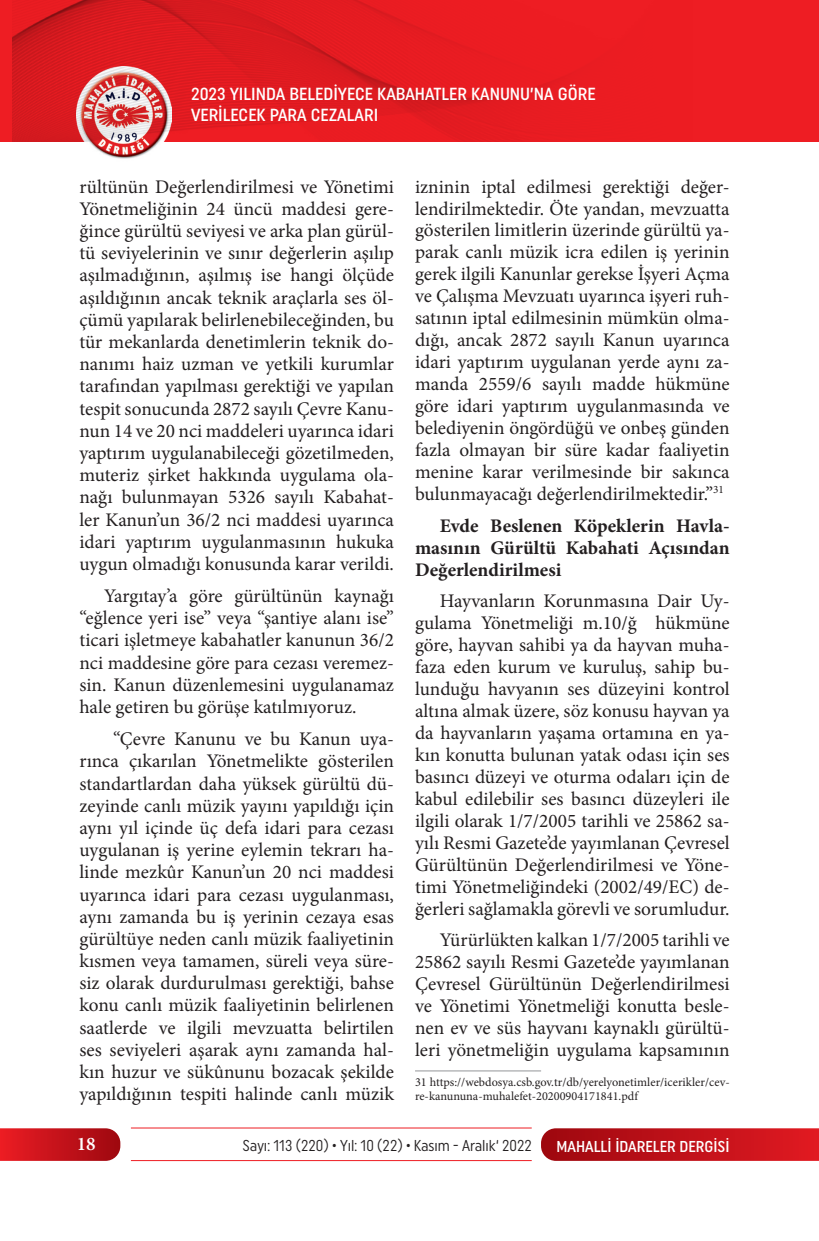
<style>
.page{position:relative;width:819px;height:1241px;background:#fff}
.page>*{position:absolute;margin:0;border:0;box-sizing:border-box;transform-origin:0 0}
.t1{font:19.25px/22.2px "Minion Pro";color:#231f20;text-align:justify}
.t2{font:700 19.25px/21.9px "Minion Pro";color:#231f20;text-align:justify}
.t3{font:600 19.25px "Minion Pro";color:#fff}
.t4{font:500 17.5px/21px "Uniform Condensed";color:#fff}
.t5{font:15.75px "Uniform Condensed";color:#231f20;scale:.95 1}
.t6{font:500 15.75px "Uniform Condensed";color:#fff}
.t7{font:12.25px/14.7px "Minion Pro";color:#231f20}
</style>
<div class="page">
<svg style="left:541px;top:1128px;width:278px;height:32px;background:#c0151d"></svg>
<svg style="left:0;top:1128px;width:120px;height:32px;background:#c61920"></svg>
<hr style="left:131px;top:1127px;width:400px;height:1px;background:#ee1d23">
<hr style="left:131px;top:1159px;width:400px;height:1px;background:#ee1d23">
<div style="left:0;top:0;width:819px;height:141px;background:#ee1d23"></div>
<img style="left:76px;top:141px;width:96px;height:18px">
<img style="left:13px;top:0;width:550px;height:141px">
<hr style="left:415px;top:1070px;width:126px;height:1px;background:#939598">
<p class="t4" style="left:191px;top:83px;width:406px">2023 YILINDA BELEDİYECE KABAHATLER KANUNU’NA GÖRE<br>VERİLECEK PARA CEZALARI</p>
<p class="t1" style="left:79px;top:175px;width:316px">rültünün Değerlendirilmesi ve Yönetimi Yönetmeliğinin 24 üncü maddesi gere&shy;ğince gürültü seviyesi ve arka plan gürül&shy;tü seviyelerinin ve sınır değerlerin aşılıp aşılmadığının, aşılmış ise hangi ölçüde aşıldığının ancak teknik araçlarla ses öl&shy;çümü yapılarak belirlenebileceğinden, bu tür mekanlarda denetimlerin teknik do&shy;nanımı haiz uzman ve yetkili kurumlar tarafından yapılması gerektiği ve yapılan tespit sonucunda 2872 sayılı Çevre Kanu&shy;nun 14 ve 20 nci maddeleri uyarınca idari yaptırım uygulanabileceği gözetilmeden, muteriz şirket hakkında uygulama ola&shy;nağı bulunmayan 5326 sayılı Kabahat&shy;ler Kanun’un 36/2 nci maddesi uyarınca idari yaptırım uygulanmasının hukuka uygun olmadığı konusunda karar verildi.</p>
<p class="t1" style="left:79px;top:585px;width:316px;text-indent:25px">Yargıtay’a göre gürültünün kaynağı “eğlence yeri ise” veya “şantiye alanı ise” ticari işletmeye kabahatler kanunun 36/2 nci maddesine göre para cezası veremez&shy;sin. Kanun düzenlemesini uygulanamaz hale getiren bu görüşe katılmıyoruz.</p>
<p class="t1" style="left:79px;top:728px;width:316px;text-indent:34px">“Çevre Kanunu ve bu Kanun uya&shy;rınca çıkarılan Yönetmelikte gösterilen standartlardan daha yüksek gürültü dü&shy;zeyinde canlı müzik yayını yapıldığı için aynı yıl içinde üç defa idari para cezası uygulanan iş yerine eylemin tekrarı ha&shy;linde mezkûr Kanun’un 20 nci maddesi uyarınca idari para cezası uygulanması, aynı zamanda bu iş yerinin cezaya esas gürültüye neden canlı müzik faaliyetinin kısmen veya tamamen, süreli veya süre&shy;siz olarak durdurulması gerektiği, bahse konu canlı müzik faaliyetinin belirlenen saatlerde ve ilgili mevzuatta belirtilen ses seviyeleri aşarak aynı zamanda hal&shy;kın huzur ve sükûnunu bozacak şekilde yapıldığının tespiti halinde canlı müzik</p>
<p class="t1" style="left:415px;top:175px;width:316px">izninin iptal edilmesi gerektiği değer&shy;lendirilmektedir. Öte yandan, mevzuatta gösterilen limitlerin üzerinde gürültü ya&shy;parak canlı müzik icra edilen iş yerinin gerek ilgili Kanunlar gerekse İşyeri Açma ve Çalışma Mevzuatı uyarınca işyeri ruh&shy;satının iptal edilmesinin mümkün olma&shy;dığı, ancak 2872 sayılı Kanun uyarınca idari yaptırım uygulanan yerde aynı za&shy;manda 2559/6 sayılı madde hükmüne göre idari yaptırım uygulanmasında ve belediyenin öngördüğü ve onbeş günden fazla olmayan bir süre kadar faaliyetin menine karar verilmesinde bir sakınca bulunmayacağı değerlendirilmektedir.”<sup>31</sup></p>
<p class="t2" style="left:415px;top:514px;width:316px;text-indent:25px">Evde Beslenen Köpeklerin Havla&shy;masının Gürültü Kabahati Açısından Değerlendirilmesi</p>
<p class="t1" style="left:415px;top:590px;width:316px;text-indent:25px">Hayvanların Korunmasına Dair Uy&shy;gulama Yönetmeliği m.10/ğ hükmüne göre, hayvan sahibi ya da hayvan muha&shy;faza eden kurum ve kuruluş, sahip bu&shy;lunduğu havyanın ses düzeyini kontrol altına almak üzere, söz konusu hayvan ya da hayvanların yaşama ortamına en ya&shy;kın konutta bulunan yatak odası için ses basıncı düzeyi ve oturma odaları için de kabul edilebilir ses basıncı düzeyleri ile ilgili olarak 1/7/2005 tarihli ve 25862 sa&shy;yılı Resmi Gazete’de yayımlanan Çevresel Gürültünün Değerlendirilmesi ve Yöne&shy;timi Yönetmeliğindeki (2002/49/EC) de&shy;ğerleri sağlamakla görevli ve sorumludur.</p>
<p class="t1" style="left:415px;top:929px;width:316px;text-indent:25px">Yürürlükten kalkan 1/7/2005 tarihli ve 25862 sayılı Resmi Gazete’de yayımlanan Çevresel Gürültünün Değerlendirilmesi ve Yönetimi Yönetmeliği konutta besle&shy;nen ev ve süs hayvanı kaynaklı gürültü&shy;leri yönetmeliğin uygulama kapsamının</p>
<p class="t7" style="left:415px;top:1074px;width:316px">31 https://webdosya.csb.gov.tr/db/yerelyonetimler/icerikler/cev&shy;re-kanununa-muhalefet-20200904171841.pdf</p>
<p class="t3" style="left:77px;top:1130px;width:20px">18</p>
<p class="t5" style="left:242px;top:1136px;width:306px">Sayı: 113 (220) • Yıl: 10 (22) • Kasım - Aralık‘ 2022</p>
<p class="t6" style="left:556px;top:1136px;width:175px">MAHALLİ İDARELER DERGİSİ</p>
</div>
